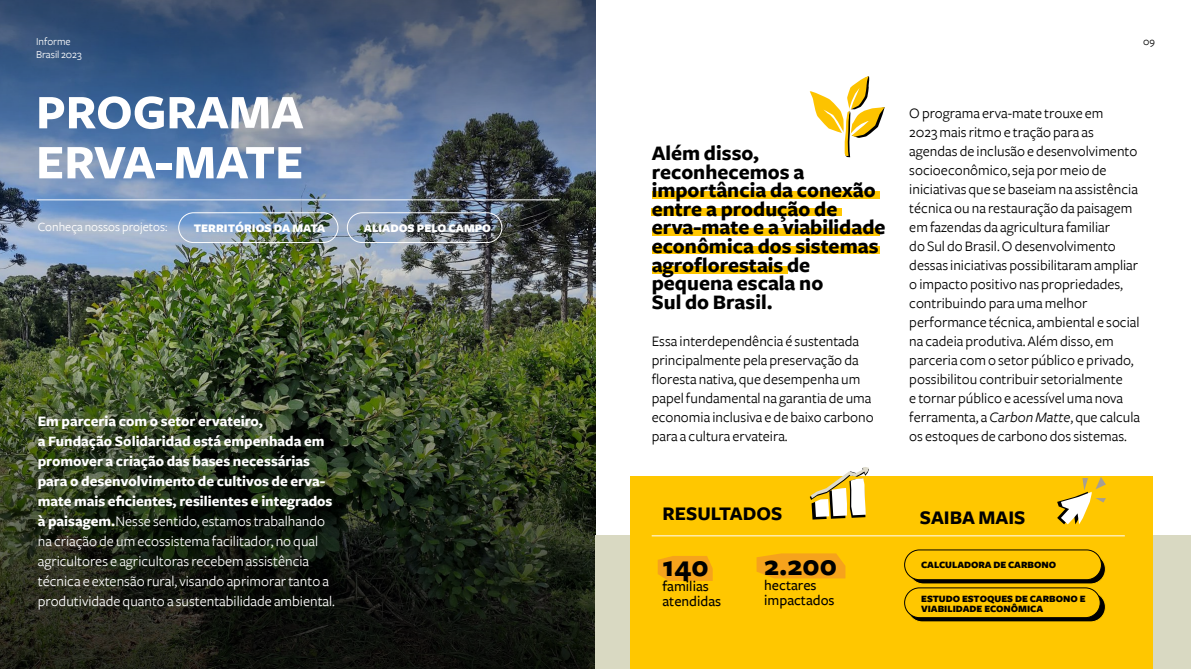
<style>
.page{position:relative;width:1191px;height:669px;background:#fff}
.page>*{position:absolute;margin:0;border:0;box-sizing:border-box;transform-origin:0 0}
.t1{font:700 50px/50px "Freight Sans";color:#fff}
.t2{font:700 30px "Freight Sans";color:#000}
.t3{font:700 21.4px/18.6px "Freight Sans";color:#000}
.t4{font:700 20px "Freight Sans";color:#000}
.t5{font:15px/19px "Freight Sans";color:#000}
.t6{font:15px/20px "Freight Sans";color:#fff}
.t7{font:500 15px/15px "Freight Sans";color:#000}
.t8{font:13px "Freight Sans";color:#fff}
.t9{font:900 12px "Freight Sans";color:#fff}
.t10{font:11px/13px "Freight Sans";color:#fff}
.t11{font:11px "Freight Sans";color:#000}
.t12{font:900 10px/10px "Freight Sans";color:#000}
.s1{font-weight:700}
.s2{font-style:italic}
</style>
<div class="page">
<img style="left:0;top:288px;width:595px;height:381px">
<div style="left:595px;top:536px;width:596px;height:133px;background:#d9d9c2"></div>
<img style="left:0;top:0;width:595px;height:288px">
<hr style="left:37px;top:199px;width:522px;height:1px;background:#fff">
<div style="left:347px;top:212px;width:155px;height:31px;border:1px solid #fff;border-radius:15px"></div>
<div style="left:178px;top:212px;width:160px;height:31px;border:1px solid #fff;border-radius:15px"></div>
<div style="left:651px;top:191px;width:228px;height:8px;background:#ffc700"></div>
<div style="left:651px;top:208px;width:191px;height:7px;background:#ffc700"></div>
<div style="left:651px;top:229px;width:228px;height:7px;background:#ffc700"></div>
<div style="left:651px;top:246px;width:228px;height:8px;background:#ffc700"></div>
<div style="left:651px;top:266px;width:136px;height:8px;background:#ffc700"></div>
<div style="left:629px;top:477px;width:523px;height:192px;background:#ffc700"></div>
<svg style="left:809px;top:467px;width:60px;height:53px"></svg>
<svg style="left:756px;top:553px;width:89px;height:25px;background:#f6a619"></svg>
<svg style="left:658px;top:556px;width:54px;height:25px"></svg>
<div style="left:908px;top:554px;width:197px;height:30px;background:#000;border-radius:15px"></div>
<div style="left:908px;top:554px;width:198px;height:30px;border:1px solid #ffc700;border-radius:15px"></div>
<div style="left:904px;top:550px;width:197px;height:30px;background:#ffc700;border-radius:15px"></div>
<div style="left:904px;top:549px;width:198px;height:31px;border:1px solid #000;border-radius:15px"></div>
<div style="left:907px;top:592px;width:198px;height:30px;background:#000;border-radius:15px"></div>
<div style="left:907px;top:592px;width:199px;height:30px;border:1px solid #ffc700;border-radius:15px"></div>
<div style="left:904px;top:588px;width:196px;height:30px;background:#ffc700;border-radius:15px"></div>
<div style="left:904px;top:587px;width:196px;height:31px;border:1px solid #000;border-radius:15px"></div>
<svg style="left:809px;top:76px;width:75px;height:81px"></svg>
<hr style="left:651px;top:535px;width:473px;height:1px;background:#fff">
<svg style="left:1057px;top:477px;width:49px;height:47px"></svg>
<p class="t10" style="left:36px;top:35px;width:47px">Informe<br>Brasil 2023</p>
<h1 class="t1" style="left:36px;top:89px;width:269px">PROGRAMA<br>ERVA-MATE</h1>
<p class="t8" style="left:38px;top:220px;width:131px">Conheça nossos projetos:</p>
<p class="t9" style="left:194px;top:222px;width:133px">TERRITÓRIOS DA MATA</p>
<p class="t9" style="left:364px;top:222px;width:129px">ALIADOS PELO CAMPO</p>
<p class="t6" style="left:38px;top:411px;width:299px"><span class="s1">Em parceria com o setor ervateiro,<br>a Fundação Solidaridad está empenhada em promover a criação das bases necessárias para o desenvolvimento de cultivos de erva&shy;mate mais eficientes, resilientes e integrados à paisagem.</span>Nesse sentido, estamos trabalhando na criação de um ecossistema facilitador, no qual agricultores e agricultoras recebem assistência técnica e extensão rural, visando aprimorar tanto a produtividade quanto a sustentabilidade ambiental.</p>
<p class="t11" style="left:1143px;top:35px;width:13px">09</p>
<h3 class="t3" style="left:651px;top:145px;width:235px">Além disso, reconhecemos a importância da conexão entre a produção de erva-mate e a viabilidade econômica dos sistemas agroflorestais de pequena escala no<br>Sul do Brasil.</h3>
<p class="t5" style="left:651px;top:332px;width:223px">Essa interdependência é sustentada principalmente pela preservação da floresta nativa, que desempenha um papel fundamental na garantia de uma economia inclusiva e de baixo carbono para a cultura ervateira.</p>
<p class="t5" style="left:909px;top:104px;width:232px">O programa erva-mate trouxe em<br>2023 mais ritmo e tração para as agendas de inclusão e desenvolvimento socioeconômico, seja por meio de iniciativas que se baseiam na assistência técnica ou na restauração da paisagem em fazendas da agricultura familiar<br>do Sul do Brasil. O desenvolvimento dessas iniciativas possibilitaram ampliar o impacto positivo nas propriedades, contribuindo para uma melhor performance técnica, ambiental e social na cadeia produtiva. Além disso, em parceria com o setor público e privado, possibilitou contribuir setorialmente<br>e tornar público e acessível uma nova ferramenta, a <span class="s2">Carbon Matte</span>, que calcula os estoques de carbono dos sistemas.</p>
<h3 class="t4" style="left:662px;top:502px;width:121px">RESULTADOS</h3>
<h2 class="t2" style="left:662px;top:550px;width:48px">140</h2>
<p class="t7" style="left:662px;top:578px;width:60px">familias atendidas</p>
<h2 class="t2" style="left:764px;top:549px;width:74px">2.200</h2>
<p class="t7" style="left:764px;top:578px;width:72px">hectares impactados</p>
<h3 class="t4" style="left:919px;top:507px;width:107px">SAIBA MAIS</h3>
<p class="t12" style="left:921px;top:560px;width:136px">CALCULADORA DE CARBONO</p>
<p class="t12" style="left:921px;top:594px;width:166px">ESTUDO ESTOQUES DE CARBONO E<br>VIABILIDADE ECONÔMICA</p>
</div>
